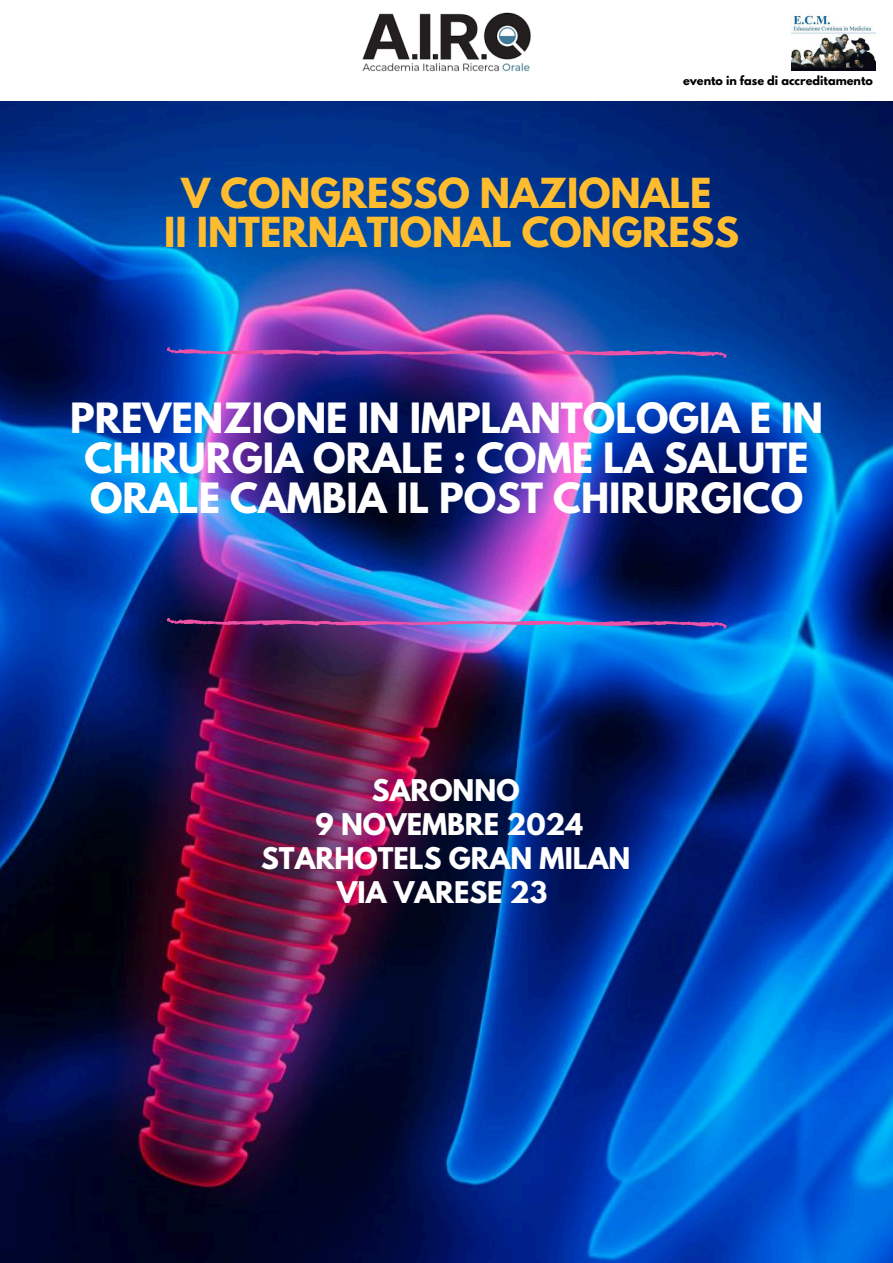
<style>
.page{position:relative;width:893px;height:1263px;background:#fff}
.page>*{position:absolute;margin:0;border:0;box-sizing:border-box;transform-origin:0 0}
.t1{font:700 36.9px/39.9px "League Spartan";color:#fff;text-align:center}
.t2{font:700 36.67px/39.9px "League Spartan";color:#ffbc2e;text-align:center}
.t3{font:700 26.47px/33.8px "League Spartan";color:#fff;text-align:center}
.t4{font:700 11.25px "League Spartan";color:#000}
</style>
<div class="page">
<img style="left:0;top:101px;width:893px;height:1162px">
<img style="left:167px;top:347px;width:559px;height:8px">
<img style="left:167px;top:618px;width:559px;height:8px">
<img style="left:362px;top:12px;width:169px;height:60px">
<img style="left:791px;top:15px;width:84px;height:55px">
<h2 class="t4" style="left:683px;top:75px;width:191px">evento in fase di accreditamento</h2>
<p class="t2" style="left:164px;top:177px;width:576px">V CONGRESSO NAZIONALE<br>II INTERNATIONAL CONGRESS</p>
<p class="t1" style="left:70px;top:403px;width:754px">PREVENZIONE IN IMPLANTOLOGIA E IN<br>CHIRURGIA ORALE : COME LA SALUTE<br>ORALE CAMBIA IL POST CHIRURGICO</p>
<p class="t3" style="left:261px;top:777px;width:371px">SARONNO<br>9 NOVEMBRE 2024<br>STARHOTELS GRAN MILAN<br>VIA VARESE 23</p>
</div>
